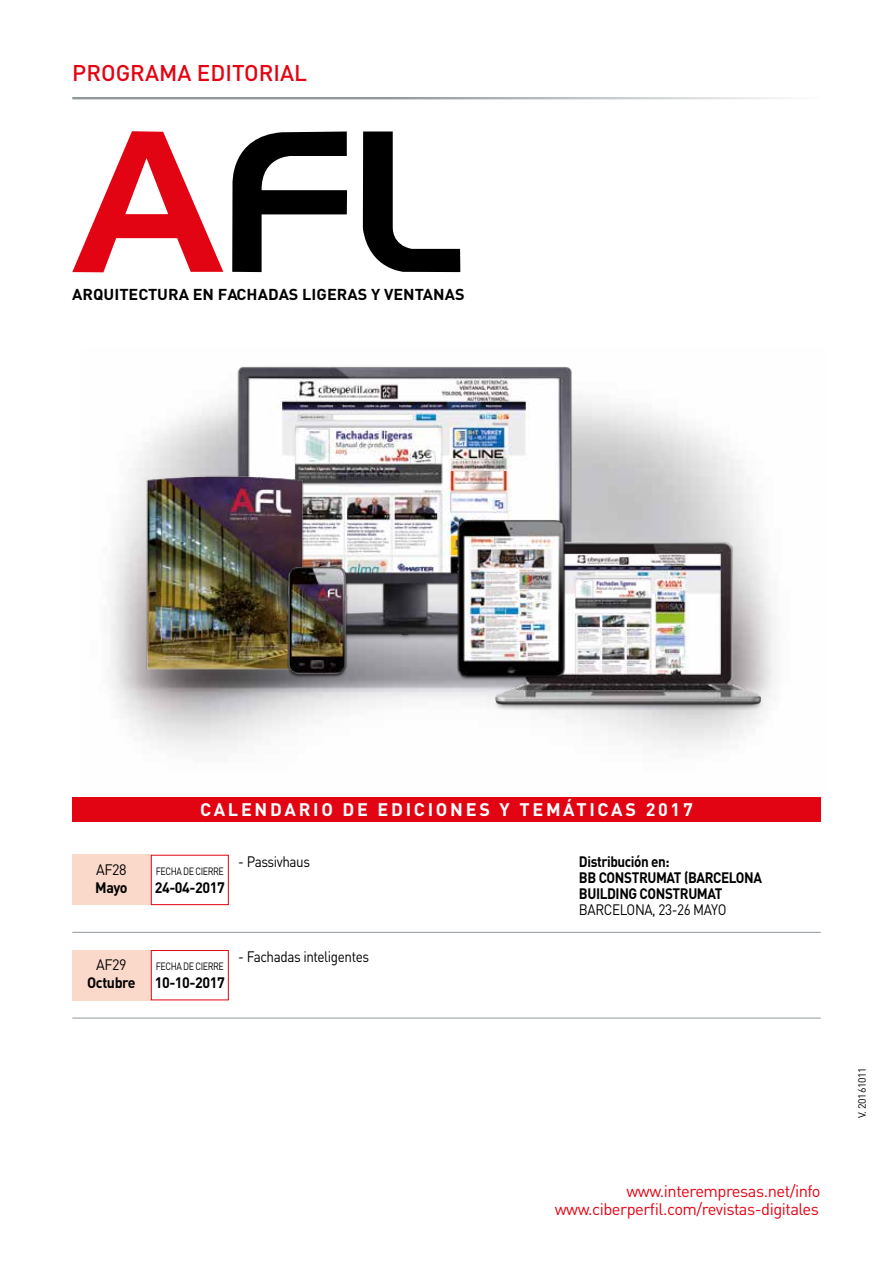
<style>
.page{position:relative;width:893px;height:1263px;background:#fff}
.page>*{position:absolute;margin:0;border:0;box-sizing:border-box;transform-origin:0 0}
.t1{font:500 22.5px "DIN";color:#e30413}
.t2{font:700 18px "DIN";letter-spacing:.15em;color:#fff}
.t3{font:16.5px/18.5px "DIN";letter-spacing:-.03em;color:#e30413;text-align:right}
.t4{font:700 15.6px "DIN";color:#000;scale:1.04 1}
.t5{font:700 15px/15.8px "DIN";letter-spacing:-.03em;color:#000;scale:.9 1}
.t6{font:15px "DIN";letter-spacing:-.03em;color:#000;scale:.9 1}
.t7{font:700 15px "DIN";letter-spacing:-.03em;color:#000;scale:.95 1}
.t8{font:15px "DIN";letter-spacing:-.03em;color:#000;scale:.95 1}
.t9{font:10.5px "DIN";letter-spacing:-.05em;color:#000;scale:.85 1}
.t10{font:10.5px "DIN";letter-spacing:-.03em;color:#000}
</style>
<div class="page">
<img style="left:110px;top:401px;width:646px;height:348px">
<img style="left:218px;top:366px;width:372px;height:295px">
<img style="left:481px;top:530px;width:292px;height:195px">
<img style="left:442px;top:506px;width:138px;height:190px">
<img style="left:136px;top:464px;width:177px;height:216px">
<img style="left:267px;top:554px;width:98px;height:144px">
<div style="left:72px;top:797px;width:749px;height:25px;background:#e30413"></div>
<hr style="left:72px;top:932px;width:749px;height:1px;background:#91989c">
<div style="left:73px;top:855px;width:78px;height:50px;background:#fbd9ca"></div>
<div style="left:151px;top:855px;width:78px;height:50px;background:#fff;border:1px solid #e30413"></div>
<hr style="left:72px;top:1018px;width:749px;height:1px;background:#91989c">
<div style="left:73px;top:950px;width:78px;height:50px;background:#fbd9ca"></div>
<div style="left:151px;top:950px;width:78px;height:50px;background:#fff;border:1px solid #e30413"></div>
<svg style="left:72px;top:131px;width:151px;height:141px"></svg>
<svg style="left:232px;top:131px;width:115px;height:141px"></svg>
<svg style="left:363px;top:131px;width:97px;height:141px"></svg>
<hr style="left:72px;top:97px;width:749px;height:2px;background:#91989c">
<h1 class="t1" style="left:72px;top:59px;width:236px">PROGRAMA EDITORIAL</h1>
<p class="t4" style="left:72px;top:284px;width:379px">ARQUITECTURA EN FACHADAS LIGERAS Y VENTANAS</p>
<p class="t8" style="left:96px;top:860px;width:34px">AF28</p>
<p class="t7" style="left:95px;top:877px;width:36px">Mayo</p>
<p class="t8" style="left:96px;top:955px;width:34px">AF29</p>
<p class="t7" style="left:87px;top:973px;width:53px">Octubre</p>
<p class="t2" style="left:200px;top:798px;width:494px">CALENDARIO DE EDICIONES Y TEMÁTICAS 2017</p>
<p class="t9" style="left:156px;top:864px;width:82px">FECHA DE CIERRE</p>
<p class="t7" style="left:155px;top:877px;width:75px">24-04-2017</p>
<p class="t6" style="left:238px;top:852px;width:81px">- Passivhaus</p>
<p class="t9" style="left:156px;top:959px;width:82px">FECHA DE CIERRE</p>
<p class="t7" style="left:155px;top:973px;width:75px">10-10-2017</p>
<p class="t6" style="left:238px;top:947px;width:147px">- Fachadas inteligentes</p>
<p class="t5" style="left:579px;top:853px;width:205px">Distribución en:<br>BB CONSTRUMAT (BARCELONA<br>BUILDING CONSTRUMAT</p>
<p class="t6" style="left:579px;top:900px;width:165px">BARCELONA, 23-26 MAYO</p>
<p class="t3" style="left:555px;top:1181px;width:267px">www.interempresas.net/info www.ciberperfil.com/revistas-digitales</p>
<p class="t10" style="left:855px;top:1118px;width:53px;rotate:-90deg">V. 20161011</p>
</div>
